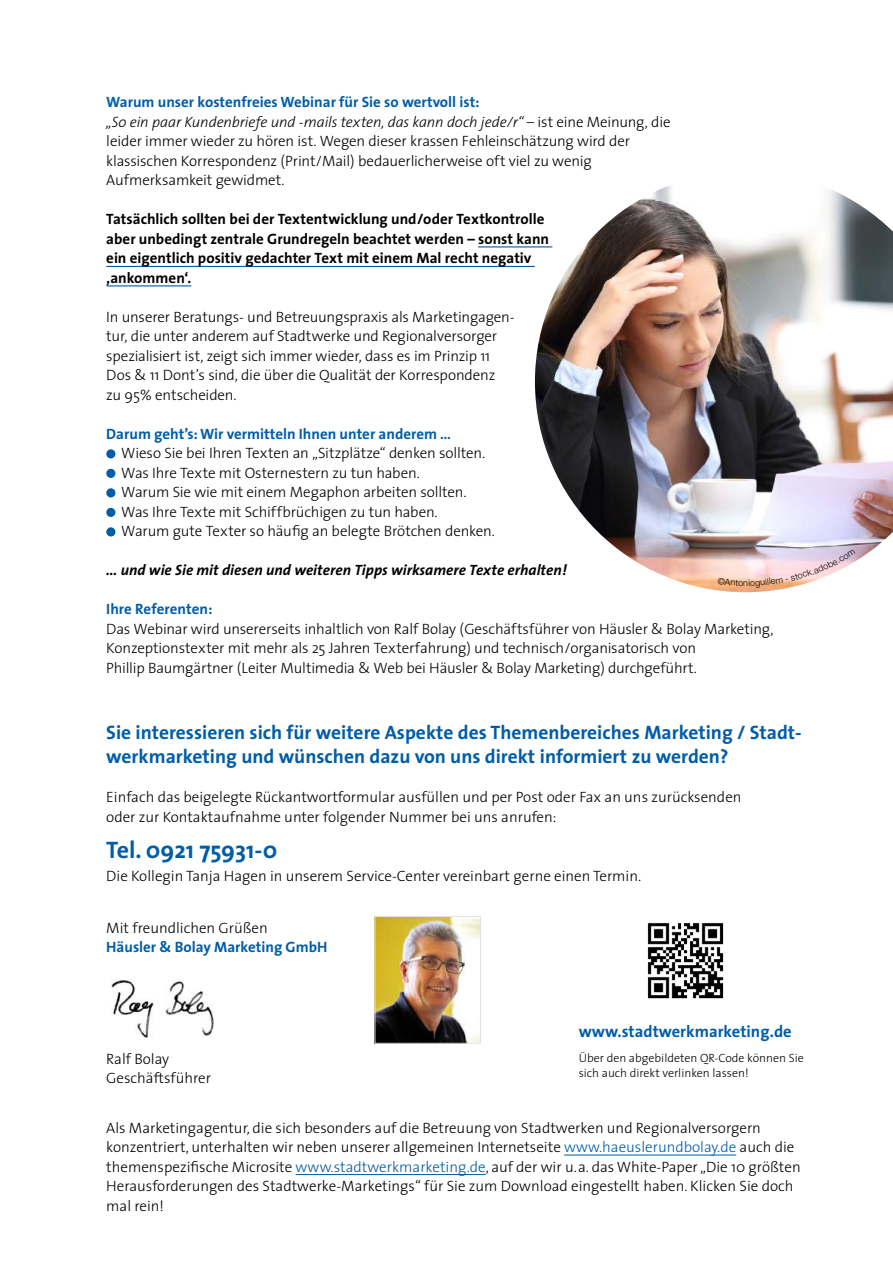
<style>
.page{position:relative;width:893px;height:1263px;background:#fff}
.page>*{position:absolute;margin:0;border:0;box-sizing:border-box;transform-origin:0 0}
.t1{font:700 24px "The Sans";color:#005da9}
.t2{font:700 19.5px/24px "The Sans";color:#005da9}
.t3{font:700 16.5px "The Sans";color:#005da9}
.t4{font:300 15px/19.5px "The Sans";letter-spacing:-.005em;color:#000}
.t5{font:700 15px/19.5px "The Sans";color:#000}
.t6{font:700 15px "The Sans";color:#005da9}
.t7{font:italic 700 15px "The Sans";color:#000}
.t8{font:300 12px/15px "The Sans";color:#000}
.t9{font:300 9px "Helvetica Neue";color:#000}
.s1{font-weight:700;color:#005da9}
.s2{font-style:italic}
.s3{color:#005da9}
</style>
<div class="page">
<img style="left:535px;top:185px;width:358px;height:407px">
<hr style="left:564px;top:1155px;width:172px;height:1px;background:#005da9">
<hr style="left:296px;top:1174px;width:190px;height:1px;background:#005da9">
<img style="left:377px;top:918px;width:102px;height:124px">
<div style="left:375px;top:916px;width:106px;height:128px;border:1px solid #e3e3e3"></div>
<img style="left:111px;top:980px;width:103px;height:58px">
<hr style="left:478px;top:246px;width:74px;height:1px;background:#005da9">
<hr style="left:106px;top:266px;width:429px;height:1px;background:#005da9">
<hr style="left:106px;top:285px;width:85px;height:1px;background:#005da9">
<div style="left:106px;top:449px;width:9px;height:9px;background:#005da9;border-radius:50%"></div>
<div style="left:106px;top:469px;width:9px;height:9px;background:#005da9;border-radius:50%"></div>
<div style="left:106px;top:488px;width:9px;height:9px;background:#005da9;border-radius:50%"></div>
<div style="left:106px;top:508px;width:9px;height:9px;background:#005da9;border-radius:50%"></div>
<div style="left:106px;top:527px;width:9px;height:9px;background:#005da9;border-radius:50%"></div>
<img style="left:647px;top:922px;width:77px;height:77px">
<svg style="left:718px;top:577px;width:25px;height:9px"></svg>
<svg style="left:749px;top:550px;width:106px;height:37px"></svg>
<p class="t4" style="left:106px;top:92px;width:566px"><span class="s1">Warum unser kostenfreies Webinar für Sie so wertvoll ist:<br></span><span class="s2">„So ein paar Kundenbriefe und -mails texten, das kann doch jede/r“</span> – ist eine Meinung, die leider immer wieder zu hören ist. Wegen dieser krassen Fehleinschätzung wird der klassischen Korrespondenz (Print/Mail) bedauerlicherweise oft viel zu wenig Aufmerksamkeit gewidmet.</p>
<p class="t5" style="left:106px;top:209px;width:444px">Tatsächlich sollten bei der Textentwicklung und/oder Textkontrolle aber unbedingt zentrale Grundregeln beachtet werden – sonst kann ein eigentlich positiv gedachter Text mit einem Mal recht negativ ‚ankommen‘.</p>
<p class="t4" style="left:106px;top:307px;width:410px">In unserer Beratungs- und Betreuungspraxis als Marketingagen&shy;tur, die unter anderem auf Stadtwerke und Regionalversorger spezialisiert ist, zeigt sich immer wieder, dass es im Prinzip 11<br>Dos &amp; 11 Dont’s sind, die über die Qualität der Korrespondenz<br>zu 95% entscheiden.</p>
<p class="t6" style="left:106px;top:421px;width:346px">Darum geht’s: Wir vermitteln Ihnen unter anderem …</p>
<p class="t4" style="left:121px;top:443px;width:375px">Wieso Sie bei Ihren Texten an „Sitzplätze“ denken sollten.<br>Was Ihre Texte mit Osternestern zu tun haben.<br>Warum Sie wie mit einem Megaphon arbeiten sollten.<br>Was Ihre Texte mit Schiffbrüchigen zu tun haben.<br>Warum gute Texter so häufig an belegte Brötchen denken.</p>
<p class="t7" style="left:106px;top:558px;width:462px">… und wie Sie mit diesen und weiteren Tipps wirksamere Texte erhalten!</p>
<p class="t6" style="left:106px;top:597px;width:108px">Ihre Referenten:</p>
<p class="t4" style="left:106px;top:619px;width:669px">Das Webinar wird unsererseits inhaltlich von Ralf Bolay (Geschäftsführer von Häusler &amp; Bolay Marketing,<br>Konzeptionstexter mit mehr als 25 Jahren Texterfahrung) und technisch/organisatorisch von<br>Phillip Baumgärtner (Leiter Multimedia &amp; Web bei Häusler &amp; Bolay Marketing) durchgeführt.</p>
<p class="t9" style="left:743px;top:577px;width:6px">n</p>
<h2 class="t2" style="left:106px;top:720px;width:697px">Sie interessieren sich für weitere Aspekte des Themenbereiches Marketing / Stadt&shy;werkmarketing und wünschen dazu von uns direkt informiert zu werden?</h2>
<p class="t4" style="left:106px;top:787px;width:637px">Einfach das beigelegte Rückantwortformular ausfüllen und per Post oder Fax an uns zurücksenden oder zur Kontaktaufnahme unter folgender Nummer bei uns anrufen:</p>
<h1 class="t1" style="left:106px;top:829px;width:173px">Tel. 0921 75931-0</h1>
<p class="t4" style="left:106px;top:866px;width:536px">Die Kollegin Tanja Hagen in unserem Service-Center vereinbart gerne einen Termin.</p>
<p class="t4" style="left:106px;top:917px;width:163px">Mit freundlichen Grüßen</p>
<p class="t6" style="left:106px;top:934px;width:223px">Häusler &amp; Bolay Marketing GmbH</p>
<p class="t4" style="left:106px;top:1048px;width:106px">Ralf Bolay<br>Geschäftsführer</p>
<p class="t3" style="left:579px;top:1018px;width:215px">www.stadtwerkmarketing.de</p>
<p class="t8" style="left:579px;top:1050px;width:227px">Über den abgebildeten QR-Code können Sie sich auch direkt verlinken lassen!</p>
<p class="t4" style="left:106px;top:1117px;width:696px">Als Marketingagentur, die sich besonders auf die Betreuung von Stadtwerken und Regionalversorgern konzentriert, unterhalten wir neben unserer allgemeinen Internetseite <span class="s3">www.haeuslerundbolay.de</span> auch die themenspezifische Microsite <span class="s3">www.stadtwerkmarketing.de</span>, auf der wir u.a. das White-Paper „Die 10 größten Herausforderungen des Stadtwerke-Marketings“ für Sie zum Download eingestellt haben. Klicken Sie doch mal rein!</p>
</div>
